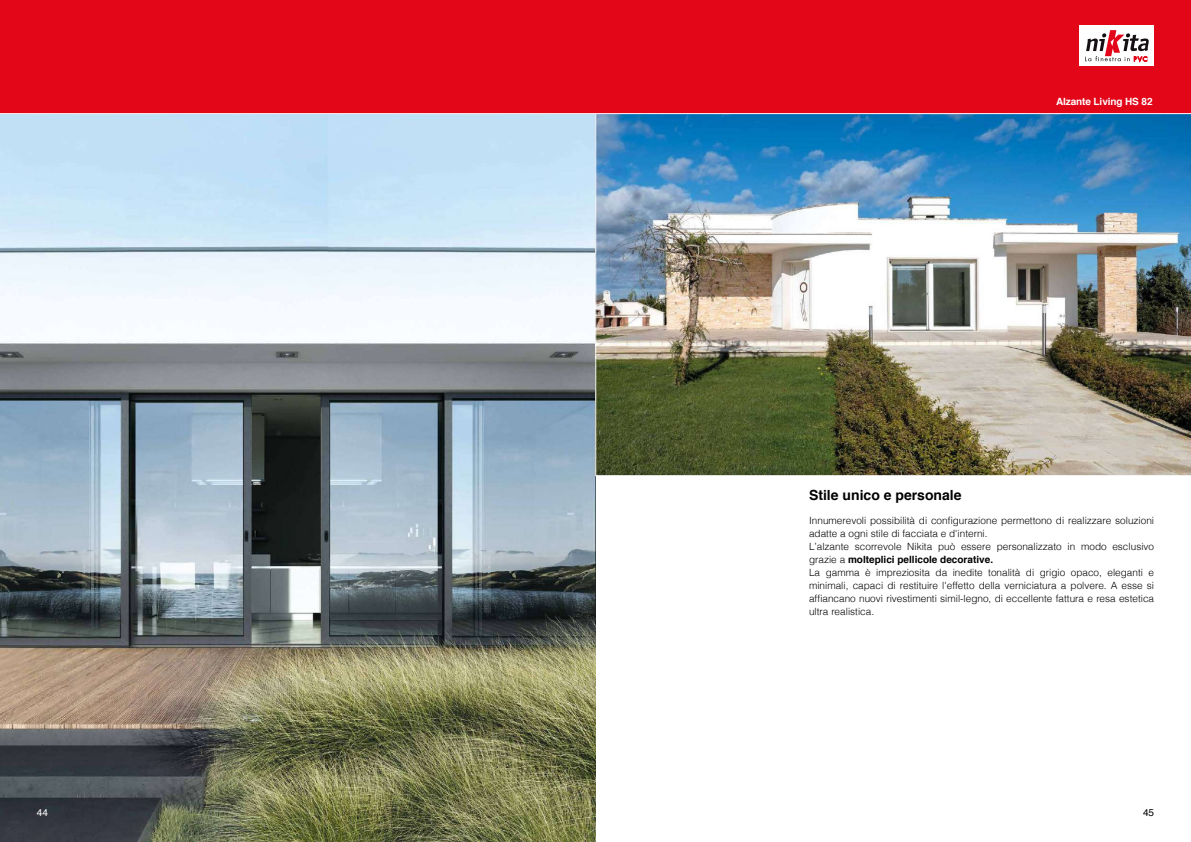
<style>
.page{position:relative;width:1191px;height:842px;background:#fff}
.page>*{position:absolute;margin:0;border:0;box-sizing:border-box;transform-origin:0 0}
.t1{font:700 14px "Helvetica";color:#000}
.t2{font:300 10px/13px "Helvetica";color:#000}
.t3{font:700 10px "Helvetica";letter-spacing:-.01em;color:#fff}
.t4{font:10px "Helvetica";color:#fff}
.t5{font:10px "Helvetica";color:#000}
.s1{font-weight:700}
</style>
<div class="page">
<img style="left:0;top:114px;width:595px;height:728px">
<img style="left:595px;top:114px;width:596px;height:362px">
<div style="left:0;top:0;width:1191px;height:114px;background:#e30518"></div>
<div style="left:1079px;top:26px;width:75px;height:40px;background:#fff"></div>
<svg style="left:1085px;top:13px;width:64px;height:50px"></svg>
<p class="t3" style="left:1056px;top:94px;width:98px">Alzante Living HS 82</p>
<h1 class="t1" style="left:809px;top:484px;width:154px">Stile unico e personale</h1>
<p class="t2" style="left:809px;top:513px;width:346px">Innumerevoli possibilità di configurazione permettono di realizzare soluzioni adatte a ogni stile di facciata e d'interni.<br>L’alzante scorrevole Nikita può essere personalizzato in modo esclusivo grazie a <span class="s1">molteplici pellicole decorative.<br></span>La gamma è impreziosita da inedite tonalità di grigio opaco, eleganti e minimali, capaci di restituire l'effetto della verniciatura a polvere. A esse si affiancano nuovi rivestimenti simil-legno, di eccellente fattura e resa estetica ultra realistica.</p>
<p class="t4" style="left:37px;top:805px;width:13px">44</p>
<p class="t5" style="left:1143px;top:805px;width:13px">45</p>
</div>
